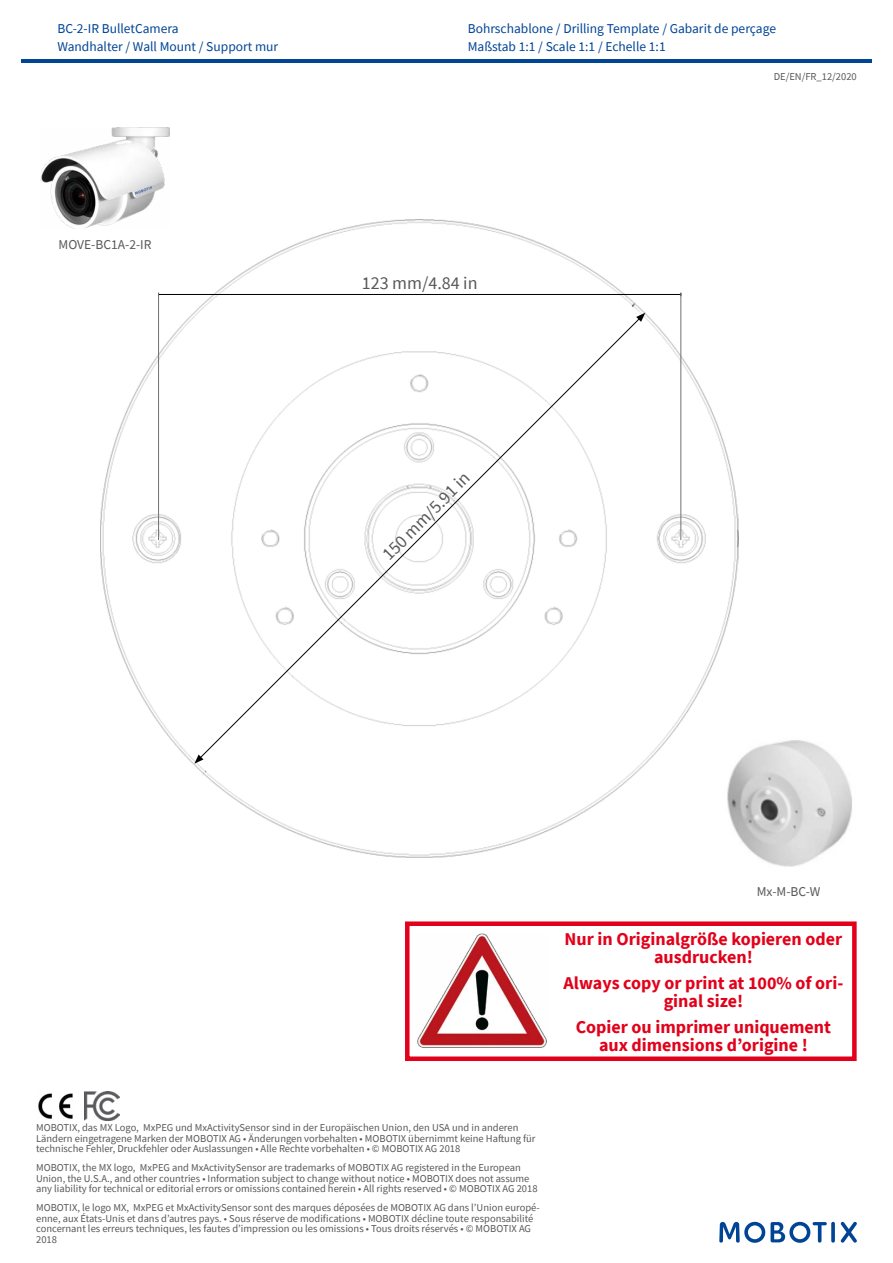
<style>
.page{position:relative;width:893px;height:1263px;background:#fff}
.page>*{position:absolute;margin:0;border:0;box-sizing:border-box;transform-origin:0 0}
.t1{font:700 18px/18px "Source Sans Pro";color:#e2001a;text-align:center}
.t2{font:18px "Source Sans Pro";color:#58585a}
.t3{font:13.5px/18px "Source Sans Pro";color:#004494}
.t4{font:13.5px "Source Sans Pro";color:#58585a}
.t5{font:10.5px/10.5px "Source Sans Pro";color:#58585a}
</style>
<div class="page">
<hr style="left:21px;top:60px;width:851px;height:3px;background:#004494">
<img style="left:84px;top:1092px;width:35px;height:29px">
<img style="left:38px;top:1093px;width:35px;height:26px">
<svg style="left:831px;top:1222px;width:4px;height:20px"></svg>
<svg style="left:841px;top:1222px;width:16px;height:20px"></svg>
<svg style="left:719px;top:1222px;width:108px;height:21px"></svg>
<img style="left:40px;top:128px;width:130px;height:100px">
<img style="left:739px;top:740px;width:113px;height:127px">
<img style="left:417px;top:934px;width:130px;height:114px">
<div style="left:405px;top:921px;width:452px;height:140px;border:4px solid #e2001a"></div>
<img style="left:101px;top:219px;width:638px;height:638px">
<svg style="left:198px;top:317px;width:443px;height:443px"></svg>
<svg style="left:636px;top:313px;width:9px;height:9px"></svg>
<svg style="left:194px;top:754px;width:9px;height:10px"></svg>
<hr style="left:159px;top:294px;width:522px;height:1px;background:#000">
<hr style="left:158px;top:293px;width:1px;height:247px;background:#707172">
<hr style="left:680px;top:293px;width:1px;height:247px;background:#707172">
<p class="t3" style="left:57px;top:19px;width:222px">BC-2-IR BulletCamera<br>Wandhalter / Wall Mount / Support mur</p>
<p class="t4" style="left:59px;top:236px;width:94px">MOVE-BC1A-2-IR</p>
<p class="t3" style="left:468px;top:19px;width:310px">Bohrschablone / Drilling Template / Gabarit de perçage<br>Maßstab 1:1 / Scale 1:1 / Echelle 1:1</p>
<h1 class="t2" style="left:362px;top:272px;width:117px">123 mm/4.84 in</h1>
<h1 class="t2" style="left:377px;top:549px;width:117px;rotate:-45deg">150 mm/5.91 in</h1>
<p class="t5" style="left:774px;top:72px;width:85px">DE/EN/FR_12/2020</p>
<p class="t4" style="left:757px;top:883px;width:65px">Mx-M-BC-W</p>
<h1 class="t1" style="left:565px;top:930px;width:279px">Nur in Originalgröße kopieren oder ausdrucken!</h1>
<h1 class="t1" style="left:564px;top:974px;width:281px">Always copy or print at 100% of ori&shy;ginal size!</h1>
<h1 class="t1" style="left:576px;top:1017px;width:257px">Copier ou imprimer uniquement aux dimensions d’origine !</h1>
<p class="t5" style="left:36px;top:1122px;width:501px">MOBOTIX, das MX Logo, MxPEG und MxActivitySensor sind in der Europäischen Union, den USA und in anderen<br>Ländern eingetragene Marken der MOBOTIX AG • Änderungen vorbehalten • MOBOTIX übernimmt keine Haftung für technische Fehler, Druckfehler oder Auslassungen • Alle Rechte vorbehalten • © MOBOTIX AG 2018</p>
<p class="t5" style="left:36px;top:1162px;width:503px">MOBOTIX, the MX logo, MxPEG and MxActivitySensor are trademarks of MOBOTIX AG registered in the European<br>Union, the U.S.A., and other countries • Information subject to change without notice • MOBOTIX does not assume any liability for technical or editorial errors or omissions contained herein • All rights reserved • © MOBOTIX AG 2018</p>
<p class="t5" style="left:36px;top:1202px;width:505px">MOBOTIX, le logo MX, MxPEG et MxActivitySensor sont des marques déposées de MOBOTIX AG dans l’Union europé&shy;enne, aux États-Unis et dans d’autres pays. • Sous réserve de modifications • MOBOTIX décline toute responsabilité concernant les erreurs techniques, les fautes d’impression ou les omissions • Tous droits réservés • © MOBOTIX AG 2018</p>
</div>
